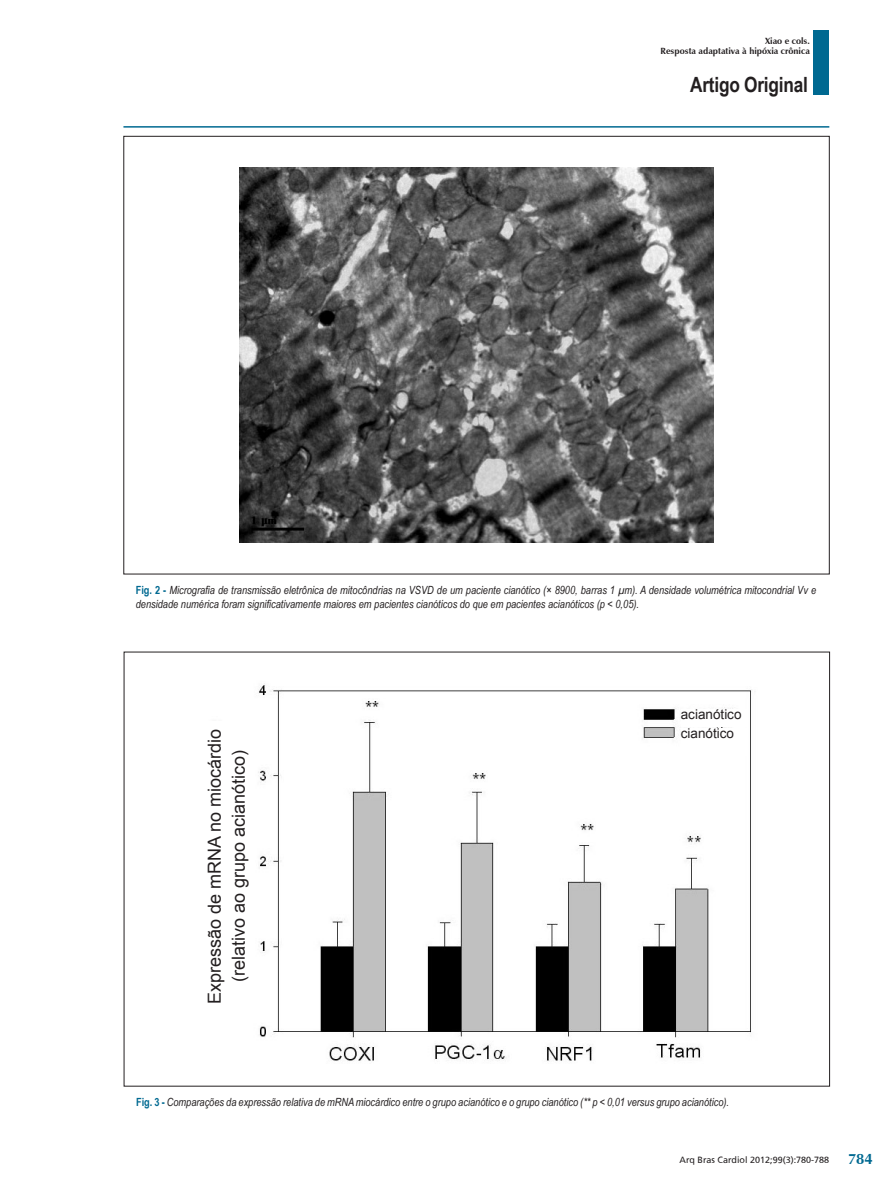
<style>
.page{position:relative;width:893px;height:1191px;background:#fff}
.page>*{position:absolute;margin:0;border:0;box-sizing:border-box;transform-origin:0 0}
.t1{font:700 21px "Arial Narrow";letter-spacing:-.01em;color:#231f20}
.t2{font:18px "Arial";color:#231f20}
.t3{font:13.5px "Arial";color:#231f20}
._05_-_LEGENDA_TABELA{font:italic 11.25px/13.5px "Arial Narrow";color:#231f20}
.t4{font:700 9px "Zapf Humanist 601 BT";color:#231f20}
.t5{font:9px "Frutiger";color:#231f20}
.s1{font-weight:700;font-style:normal;color:#006991}
.s2{font-family:"Zapf Humanist 601 BT";font-weight:700;font-size:15px;color:#006991}
</style>
<div class="page">
<hr style="left:123px;top:126px;width:706px;height:2px;background:#006991">
<div style="left:813px;top:30px;width:16px;height:64px;background:#006991"></div>
<img style="left:240px;top:167px;width:473px;height:376px">
<img style="left:258px;top:683px;width:494px;height:378px">
<div style="left:681px;top:709px;width:65px;height:17px;background:#fff"></div>
<div style="left:681px;top:728px;width:65px;height:27px;background:#fff"></div>
<p class="t4" style="left:765px;top:35px;width:46px">Xiao e cols.</p>
<p class="t4" style="left:661px;top:46px;width:151px">Resposta adaptativa à hipóxia crônica</p>
<h1 class="t1" style="left:690px;top:69px;width:119px">Artigo Original</h1>
<p class="_05_-_LEGENDA_TABELA" style="left:136px;top:583px;width:682px"><span class="s1">Fig. 2 -</span> Micrografia de transmissão eletrônica de mitocôndrias na VSVD de um paciente cianótico (× 8900, barras 1 μm). A densidade volumétrica mitocondrial Vv e densidade numérica foram significativamente maiores em pacientes cianóticos do que em pacientes acianóticos (p &lt; 0,05).</p>
<p class="t2" style="left:203px;top:1003px;width:277px;rotate:-90deg">Expressão de mRNA no miocárdio</p>
<p class="t2" style="left:227px;top:982px;width:234px;rotate:-90deg">(relativo ao grupo acianótico)</p>
<p class="t3" style="left:681px;top:705px;width:62px">acianótico</p>
<p class="t3" style="left:681px;top:724px;width:55px">cianótico</p>
<p class="_05_-_LEGENDA_TABELA" style="left:136px;top:1094px;width:595px"><span class="s1">Fig. 3 -</span> Comparações da expressão relativa de mRNA miocárdico entre o grupo acianótico e o grupo cianótico (** p &lt; 0,01 versus grupo acianótico).</p>
<p class="t5" style="left:680px;top:1154px;width:194px">Arq Bras Cardiol 2012;99(3):780-788 <span class="s2">784</span></p>
</div>
